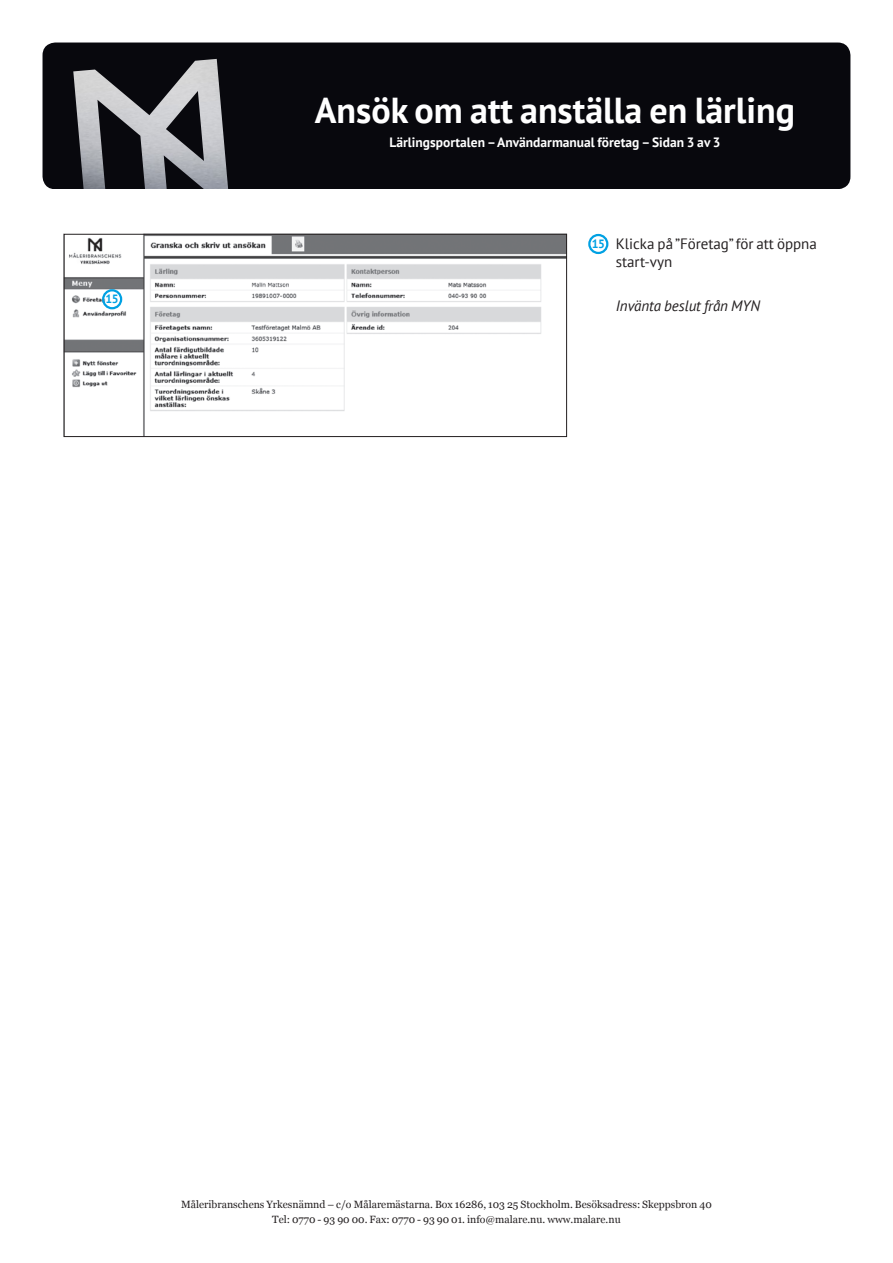
<style>
.page{position:relative;width:893px;height:1263px;background:#fff}
.page>*{position:absolute;margin:0;border:0;box-sizing:border-box;transform-origin:0 0}
.t1{font:700 36px "PT Sans";color:#fff}
.t2{font:15px/18px "PT Sans";letter-spacing:-.005em;color:#231f20}
.t3{font:italic 15px "PT Sans";letter-spacing:-.005em;color:#231f20}
.t4{font:700 13.5px "PT Sans";color:#fff}
.t5{font:700 12px "PT Sans";color:#00a1e3}
.t6{font:10.5px "Georgia";color:#231f20}
</style>
<div class="page">
<img style="left:66px;top:236px;width:499px;height:199px">
<div style="left:64px;top:234px;width:503px;height:203px;border:1px solid #231f20"></div>
<svg style="left:589px;top:235px;width:18px;height:18px"></svg>
<div style="left:588px;top:234px;width:20px;height:20px;border:2px solid #00a1e3;border-radius:50%"></div>
<svg style="left:103px;top:290px;width:18px;height:18px"></svg>
<div style="left:102px;top:289px;width:20px;height:20px;border:2px solid #00a1e3;border-radius:50%"></div>
<div style="left:43px;top:43px;width:807px;height:146px;background:#08080d;border-radius:13px"></div>
<img style="left:73px;top:59px;width:155px;height:130px">
<p class="t5" style="left:106px;top:291px;width:15px">15</p>
<p class="t1" style="left:315px;top:87px;width:482px">Ansök om att anställa en lärling</p>
<p class="t4" style="left:389px;top:133px;width:332px">Lärlingsportalen – Användarmanual företag – Sidan 3 av 3</p>
<p class="t5" style="left:592px;top:236px;width:15px">15</p>
<p class="t2" style="left:616px;top:234px;width:202px">Klicka på ”Företag” för att öppna start-vyn</p>
<p class="t3" style="left:616px;top:296px;width:146px">Invänta beslut från MYN</p>
<p class="t6" style="left:181px;top:1197px;width:532px">Måleribranschens Yrkesnämnd – c/o Målaremästarna. Box 16286, 103 25 Stockholm. Besöksadress: Skeppsbron 40</p>
<p class="t6" style="left:272px;top:1212px;width:350px">Tel: 0770 - 93 90 00. Fax: 0770 - 93 90 01. info@malare.nu. www.malare.nu</p>
</div>
